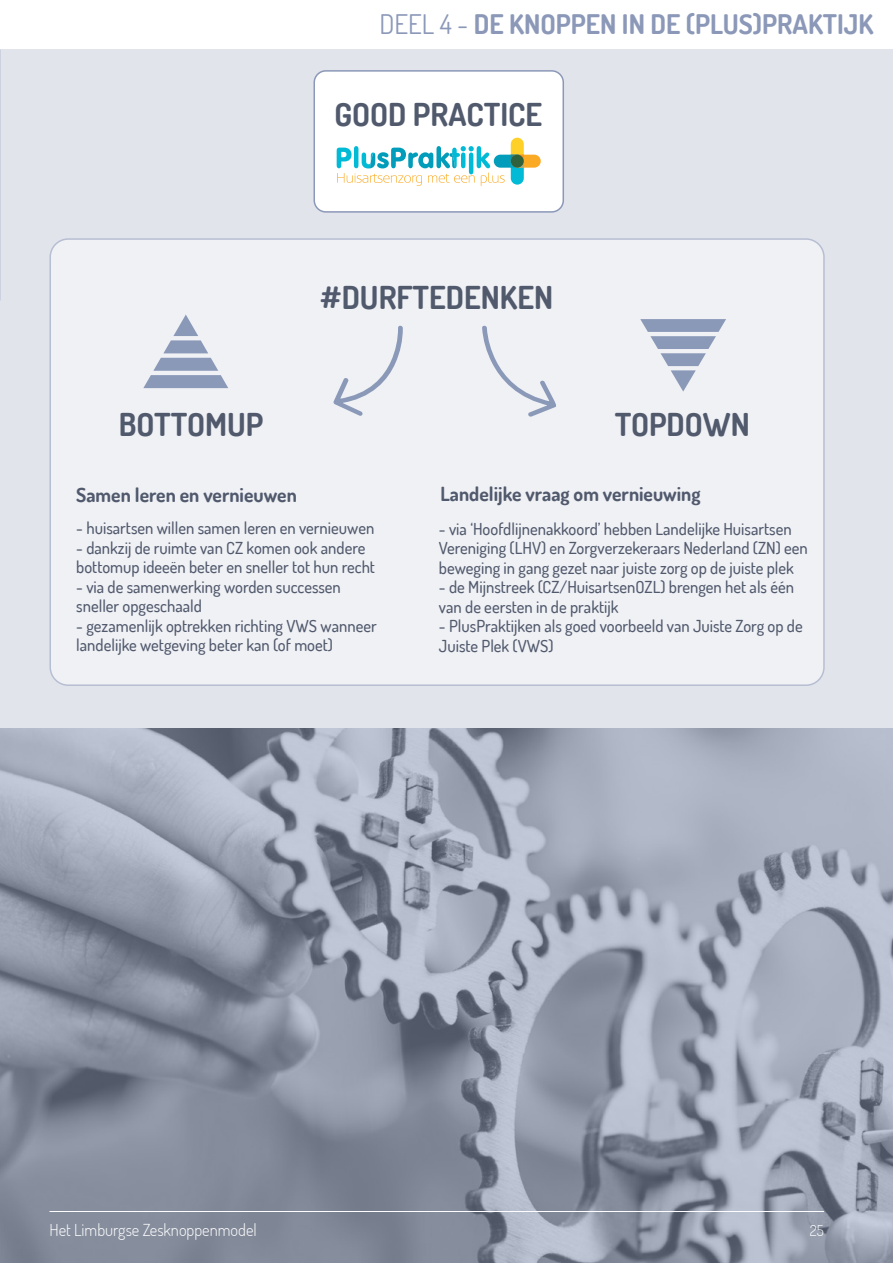
<style>
.page{position:relative;width:893px;height:1263px;background:#fff}
.page>*{position:absolute;margin:0;border:0;box-sizing:border-box;transform-origin:0 0}
.t1{font:700 31.5px "Dosis";color:#515a6d}
.t2{font:700 27px "Dosis";color:#8b98b8}
.t3{font:700 19.5px "Dosis";color:#515a6d}
.t4{font:500 16.5px/19.5px "Dosis";color:#515a6d}
.t5{font:300 16.5px "Dosis";color:#fff}
.t6{font:300 15px "Dosis";color:#fff}
.s1{font-weight:400}
</style>
<div class="page">
<div style="left:0;top:50px;width:893px;height:1213px;background:#e2e4ec"></div>
<img style="left:0;top:729px;width:893px;height:534px">
<div style="left:314px;top:71px;width:249px;height:141px;background:#fff;border-radius:12px"></div>
<div style="left:313px;top:70px;width:251px;height:143px;border:2px solid #8b98b8;border-radius:12px"></div>
<div style="left:50px;top:239px;width:774px;height:446px;background:#f0f1f5;border-radius:18px"></div>
<div style="left:49px;top:238px;width:776px;height:448px;border:2px solid #8b98b8;border-radius:18px"></div>
<svg style="left:482px;top:325px;width:74px;height:92px"></svg>
<svg style="left:333px;top:325px;width:70px;height:91px"></svg>
<svg style="left:143px;top:314px;width:85px;height:74px"></svg>
<svg style="left:640px;top:319px;width:86px;height:73px"></svg>
<svg style="left:337px;top:146px;width:168px;height:40px"></svg>
<div style="left:511px;top:138px;width:13px;height:30px;background:#ffd028;border-radius:7px"></div>
<div style="left:494px;top:155px;width:30px;height:13px;background:#019dba;border-radius:7px"></div>
<div style="left:511px;top:155px;width:13px;height:30px;background:#00bad6;border-radius:7px"></div>
<div style="left:511px;top:155px;width:30px;height:13px;background:#faaa25;border-radius:7px"></div>
<svg style="left:511px;top:155px;width:13px;height:13px"></svg>
<div style="left:511px;top:155px;width:13px;height:13px;background:#2f613c;border-radius:50%"></div>
<hr style="left:50px;top:1211px;width:774px;height:1px;background:#fff">
<h2 class="t2" style="left:379px;top:7px;width:496px"><span class="s1">DEEL 4 -</span> DE KNOPPEN IN DE (PLUS)PRAKTIJK</h2>
<h1 class="t1" style="left:334px;top:94px;width:209px">GOOD PRACTICE</h1>
<h1 class="t1" style="left:119px;top:404px;width:146px">BOTTOMUP</h1>
<h1 class="t1" style="left:320px;top:277px;width:234px">#DURFTEDENKEN</h1>
<h1 class="t1" style="left:615px;top:404px;width:136px">TOPDOWN</h1>
<p class="t3" style="left:76px;top:482px;width:222px">Samen leren en vernieuwen</p>
<p class="t4" style="left:76px;top:518px;width:300px">- huisartsen willen samen leren en vernieuwen</p>
<p class="t4" style="left:76px;top:538px;width:300px">- dankzij de ruimte van CZ komen ook andere bottomup ideeën beter en sneller tot hun recht</p>
<p class="t4" style="left:76px;top:577px;width:266px">- via de samenwerking worden successen sneller opgeschaald</p>
<p class="t4" style="left:76px;top:616px;width:302px">- gezamenlijk optrekken richting VWS wanneer landelijke wetgeving beter kan (of moet)</p>
<p class="t3" style="left:440px;top:482px;width:262px">Landelijke vraag om vernieuwing</p>
<p class="t4" style="left:439px;top:518px;width:370px">- via ‘Hoofdlijnenakkoord’ hebben Landelijke Huisartsen<br>Vereniging (LHV) en Zorgverzekeraars Nederland (ZN) een beweging in gang gezet naar juiste zorg op de juiste plek</p>
<p class="t4" style="left:439px;top:577px;width:357px">- de Mijnstreek (CZ/HuisartsenOZL) brengen het als één van de eersten in de praktijk</p>
<p class="t4" style="left:439px;top:616px;width:365px">- PlusPraktijken als goed voorbeeld van Juiste Zorg op de<br>Juiste Plek (VWS)</p>
<p class="t5" style="left:50px;top:1219px;width:209px">Het Limburgse Zesknoppenmodel</p>
<p class="t6" style="left:810px;top:1220px;width:16px">25</p>
</div>
